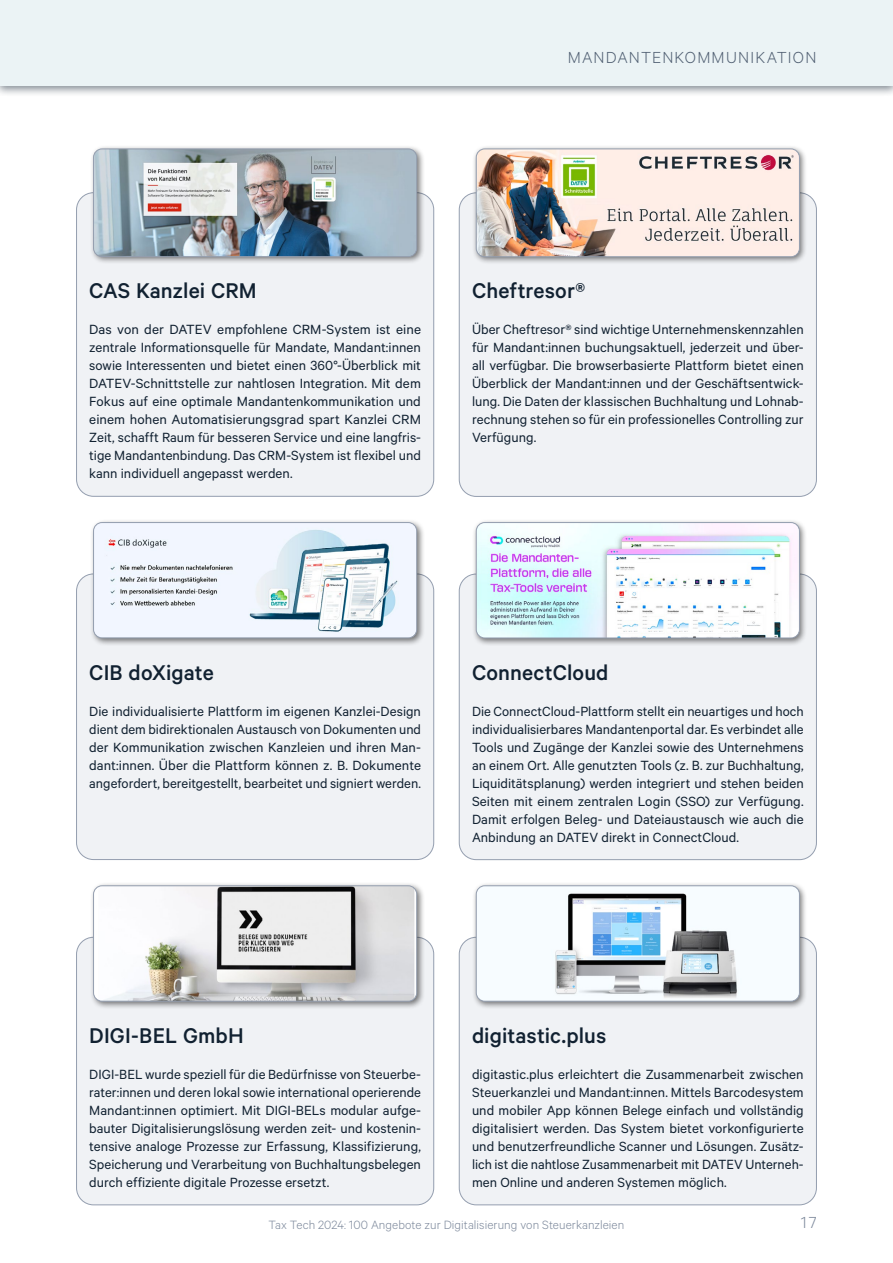
<style>
.page{position:relative;width:893px;height:1263px;background:#fff}
.page>*{position:absolute;margin:0;border:0;box-sizing:border-box;transform-origin:0 0}
.Z3_Anbieter{font:500 24px "Calibre";letter-spacing:.005em;color:#112131}
.t1{font:300 18px "Calibre";letter-spacing:.065em;color:#505f72}
.t2{font:300 18px "Calibre";color:#7c889b}
.Z8_Beschreibung{font:15px/18px "Calibre";color:#112131;text-align:justify}
.t3{font:300 13.5px "Calibre";letter-spacing:.005em;color:#7c889b}
</style>
<div class="page">
<div style="left:0;top:0;width:893px;height:98px;background:#112131;opacity:.5"></div>
<div style="left:0;top:0;width:893px;height:85px;background:#ebf3f5"></div>
<div style="left:77px;top:193px;width:357px;height:303px;background:#f0f2f5;border-radius:17px"></div>
<div style="left:90px;top:145px;width:335px;height:120px;background:#000;opacity:.55"></div>
<img style="left:94px;top:149px;width:323px;height:108px">
<div style="left:93px;top:149px;width:324px;height:108px;border:1px solid #949eaf;border-radius:9px"></div>
<div style="left:459px;top:193px;width:357px;height:303px;background:#f0f2f5;border-radius:17px"></div>
<div style="left:472px;top:145px;width:336px;height:120px;background:#000;opacity:.55"></div>
<img style="left:476px;top:149px;width:323px;height:108px">
<div style="left:476px;top:149px;width:323px;height:108px;border:1px solid #949eaf;border-radius:9px"></div>
<div style="left:77px;top:574px;width:357px;height:285px;background:#f0f2f5;border-radius:17px"></div>
<div style="left:90px;top:518px;width:335px;height:128px;background:#000;opacity:.55"></div>
<img style="left:94px;top:522px;width:323px;height:116px">
<div style="left:93px;top:522px;width:324px;height:116px;border:1px solid #949eaf;border-radius:9px"></div>
<div style="left:459px;top:574px;width:357px;height:286px;background:#f0f2f5;border-radius:17px"></div>
<div style="left:472px;top:518px;width:336px;height:128px;background:#000;opacity:.55"></div>
<img style="left:476px;top:522px;width:323px;height:116px">
<div style="left:476px;top:522px;width:323px;height:116px;border:1px solid #949eaf;border-radius:9px"></div>
<div style="left:77px;top:937px;width:357px;height:268px;background:#f0f2f5;border-radius:17px"></div>
<div style="left:90px;top:881px;width:335px;height:128px;background:#000;opacity:.55"></div>
<img style="left:94px;top:886px;width:323px;height:115px">
<div style="left:93px;top:886px;width:324px;height:115px;border:1px solid #949eaf;border-radius:9px"></div>
<div style="left:459px;top:937px;width:357px;height:268px;background:#f0f2f5;border-radius:17px"></div>
<div style="left:472px;top:881px;width:336px;height:128px;background:#000;opacity:.55"></div>
<img style="left:476px;top:886px;width:323px;height:115px">
<div style="left:476px;top:886px;width:323px;height:115px;border:1px solid #949eaf;border-radius:9px"></div>
<p class="t1" style="left:568px;top:47px;width:250px">MANDANTENKOMMUNIKATION</p>
<p class="Z3_Anbieter" style="left:89px;top:277px;width:169px">CAS Kanzlei CRM</p>
<p class="Z8_Beschreibung" style="left:89px;top:320px;width:333px">Das von der DATEV empfohlene CRM-System ist eine zentrale Informationsquelle für Mandate, Mandant:innen sowie Interessenten und bietet einen 360°-Überblick mit DATEV-Schnittstelle zur nahtlosen Integration. Mit dem Fokus auf eine optimale Mandantenkommunikation und einem hohen Automatisierungsgrad spart Kanzlei CRM Zeit, schafft Raum für besseren Service und eine langfris&shy;tige Mandantenbindung. Das CRM-System ist flexibel und kann individuell angepasst werden.</p>
<p class="Z3_Anbieter" style="left:472px;top:277px;width:115px">Cheftresor®</p>
<p class="Z8_Beschreibung" style="left:472px;top:320px;width:333px">Über Cheftresor® sind wichtige Unternehmenskennzahlen für Mandant:innen buchungsaktuell, jederzeit und über&shy;all verfügbar. Die browserbasierte Plattform bietet einen Überblick der Mandant:innen und der Geschäftsentwick&shy;lung. Die Daten der klassischen Buchhaltung und Lohnab&shy;rechnung stehen so für ein professionelles Controlling zur Verfügung.</p>
<p class="Z3_Anbieter" style="left:89px;top:658px;width:126px">CIB doXigate</p>
<p class="Z8_Beschreibung" style="left:89px;top:701px;width:333px">Die individualisierte Plattform im eigenen Kanzlei-Design dient dem bidirektionalen Austausch von Dokumenten und der Kommunikation zwischen Kanzleien und ihren Man&shy;dant:innen. Über die Plattform können z. B. Dokumente angefordert, bereitgestellt, bearbeitet und signiert werden.</p>
<p class="Z3_Anbieter" style="left:472px;top:658px;width:138px">ConnectCloud</p>
<p class="Z8_Beschreibung" style="left:472px;top:701px;width:333px">Die ConnectCloud-Plattform stellt ein neuartiges und hoch individualisierbares Mandantenportal dar. Es verbindet alle Tools und Zugänge der Kanzlei sowie des Unternehmens an einem Ort. Alle genutzten Tools (z. B. zur Buchhaltung, Liquiditätsplanung) werden integriert und stehen beiden Seiten mit einem zentralen Login (SSO) zur Verfügung.<br>Damit erfolgen Beleg- und Dateiaustausch wie auch die Anbindung an DATEV direkt in ConnectCloud.</p>
<p class="Z3_Anbieter" style="left:89px;top:1021px;width:156px">DIGI-BEL GmbH</p>
<p class="Z8_Beschreibung" style="left:89px;top:1065px;width:333px">DIGI-BEL wurde speziell für die Bedürfnisse von Steuerbe&shy;rater:innen und deren lokal sowie international operierende Mandant:innen optimiert. Mit DIGI-BELs modular aufge&shy;bauter Digitalisierungslösung werden zeit- und kostenin&shy;tensive analoge Prozesse zur Erfassung, Klassifizierung, Speicherung und Verarbeitung von Buchhaltungsbelegen durch effiziente digitale Prozesse ersetzt.</p>
<p class="Z3_Anbieter" style="left:472px;top:1021px;width:136px">digitastic.plus</p>
<p class="Z8_Beschreibung" style="left:472px;top:1065px;width:333px">digitastic.plus erleichtert die Zusammenarbeit zwischen Steuerkanzlei und Mandant:innen. Mittels Barcodesystem und mobiler App können Belege einfach und vollständig digitalisiert werden. Das System bietet vorkonfigurierte und benutzerfreundliche Scanner und Lösungen. Zusätz&shy;lich ist die nahtlose Zusammenarbeit mit DATEV Unterneh&shy;men Online und anderen Systemen möglich.</p>
<p class="t3" style="left:269px;top:1217px;width:357px">Tax Tech 2024: 100 Angebote zur Digitalisierung von Steuerkanzleien</p>
<p class="t2" style="left:801px;top:1212px;width:17px">17</p>
</div>
